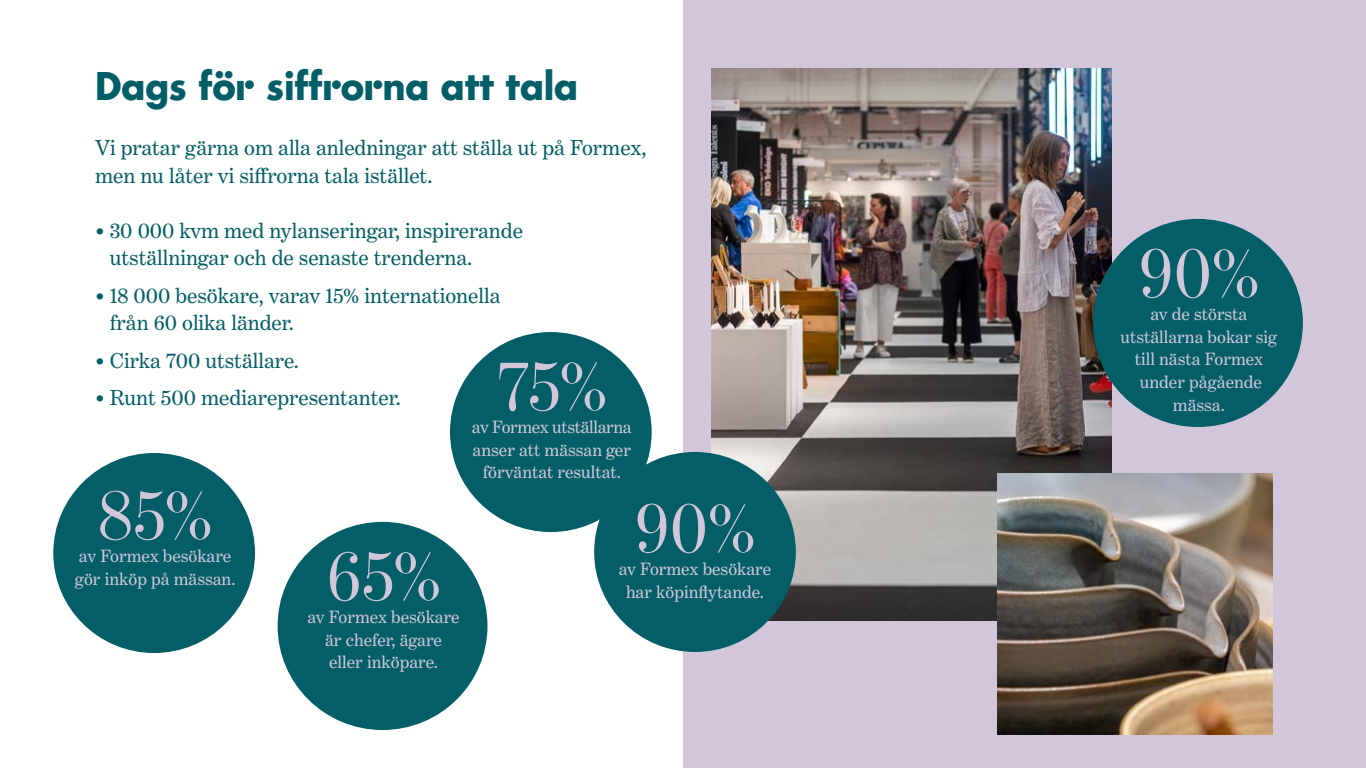
<style>
.page{position:relative;width:1366px;height:768px;background:#fff}
.page>*{position:absolute;margin:0;border:0;box-sizing:border-box;transform-origin:0 0}
.t1{font:73.4px "Benton Mod Disp";letter-spacing:.01em;color:#d2c7da}
.t2{font:700 42px "Architype Renner Adj 01";color:#045e67}
.t3{font:22px/27.5px "Benton Modern Two";color:#045e67}
.t4{font:18px/22.7px "Benton Modern Two";color:#d2c7da;text-align:center}
</style>
<div class="page">
<div style="left:683px;top:0;width:683px;height:768px;background:#d2c7da"></div>
<div style="left:450px;top:332px;width:202px;height:200px;background:#045e67;border-radius:50%"></div>
<div style="left:53px;top:453px;width:202px;height:200px;background:#045e67;border-radius:50%"></div>
<img style="left:711px;top:69px;width:400px;height:551px">
<img style="left:998px;top:474px;width:275px;height:260px">
<div style="left:594px;top:452px;width:202px;height:200px;background:#045e67;border-radius:50%"></div>
<div style="left:278px;top:522px;width:209px;height:208px;background:#045e67;border-radius:50%"></div>
<div style="left:1093px;top:219px;width:210px;height:208px;background:#045e67;border-radius:50%"></div>
<h2 class="t2" style="left:95px;top:60px;width:485px">Dags för siffrorna att tala</h2>
<p class="t3" style="left:95px;top:134px;width:553px">Vi pratar gärna om alla anledningar att ställa ut på Formex, men nu låter vi siffrorna tala istället.</p>
<p class="t3" style="left:110px;top:216px;width:415px;text-indent:-15px">• 30 000 kvm med nylanseringar, inspirerande utställningar och de senaste trenderna.</p>
<p class="t3" style="left:110px;top:281px;width:392px;text-indent:-15px">• 18 000 besökare, varav 15% internationella från 60 olika länder.</p>
<p class="t3" style="left:95px;top:346px;width:205px">• Cirka 700 utställare.</p>
<p class="t3" style="left:95px;top:384px;width:307px">• Runt 500 mediarepresentanter.</p>
<h1 class="t1" style="left:497px;top:345px;width:111px">75%</h1>
<p class="t4" style="left:472px;top:416px;width:161px">av Formex utställarna anser att mässan ger förväntat resultat.</p>
<h1 class="t1" style="left:99px;top:474px;width:115px">85%</h1>
<p class="t4" style="left:75px;top:545px;width:162px;text-align:left">av Formex besökare gör inköp på mässan.</p>
<h1 class="t1" style="left:327px;top:535px;width:115px">65%</h1>
<p class="t4" style="left:307px;top:605px;width:154px">av Formex besökare är chefer, ägare eller inköpare.</p>
<h1 class="t1" style="left:635px;top:487px;width:121px">90%</h1>
<p class="t4" style="left:619px;top:557px;width:154px">av Formex besökare</p>
<p class="t4" style="left:626px;top:580px;width:140px">har köpinflytande.</p>
<h1 class="t1" style="left:1139px;top:232px;width:121px">90%</h1>
<p class="t4" style="left:1120px;top:303px;width:159px">av de största utställarna bokar sig till nästa Formex under pågående mässa.</p>
</div>
